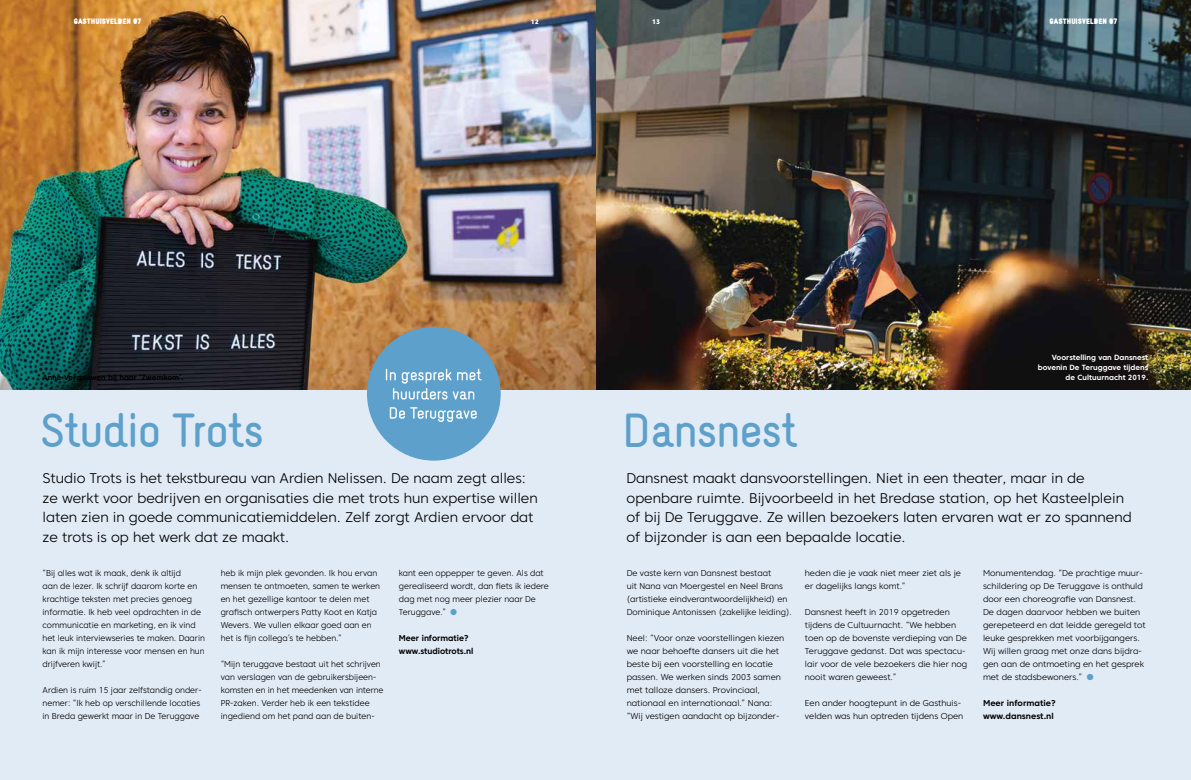
<style>
.page{position:relative;width:1191px;height:780px;background:#fff}
.page>*{position:absolute;margin:0;border:0;box-sizing:border-box;transform-origin:0 0}
.t1{font:42px "Naiv Bold Text";letter-spacing:-.025em;color:#5ca0cb}
.t2{font:300 27px "Core Sans C 35";color:#5ca0cb}
.t3{font:300 27px "Core Sans C 35";color:#5ca0cb;scale:.96 1}
.t4{font:300 14px/19.5px "Core Sans C 35";color:#000}
.t5{font:300 8.5px/13px "Core Sans C 35";color:#000}
.t6{font:300 8.5px/13px "Core Sans C 35";color:#000;scale:.96 1}
.t7{font:700 8.5px/13px "Core Sans C 65";color:#000;scale:.96 1}
.t8{font:700 8.5px/13px "Core Sans C 65";color:#000}
.t9{font:700 7.5px/10px "Core Sans C 65";color:#fff;text-align:right}
.t10{font:700 7.5px "Core Sans C 65";color:#000}
.t11{font:900 7px "Naiv";color:#fff}
.t12{font:800 6.5px "Core Sans C 85";color:#fff}
</style>
<div class="page">
<div style="left:0;top:383px;width:1191px;height:397px;background:#e1ebf6"></div>
<img style="left:595px;top:0;width:596px;height:390px">
<img style="left:0;top:0;width:595px;height:390px">
<div style="left:367px;top:327px;width:134px;height:133px;background:#5ca0cb;border-radius:50%"></div>
<svg style="left:390px;top:407px;width:87px;height:15px"></svg>
<svg style="left:386px;top:369px;width:95px;height:30px"></svg>
<p class="t11" style="left:74px;top:17px;width:69px">GASTHUISVELDEN 07</p>
<p class="t12" style="left:531px;top:17px;width:9px">12</p>
<p class="t12" style="left:652px;top:17px;width:9px">13</p>
<p class="t11" style="left:1049px;top:17px;width:69px">GASTHUISVELDEN 07</p>
<p class="t10" style="left:43px;top:372px;width:143px">Anne Vergouwen bij haar ‘Zwemkom’.</p>
<h1 class="t1" style="left:40px;top:403px;width:225px">Studio Trots</h1>
<h1 class="t1" style="left:622px;top:403px;width:177px">Dansnest</h1>
<p class="t9" style="left:1037px;top:352px;width:112px">Voorstelling van Dansnest bovenin De Teruggave tijdens de Cultuurnacht 2019.</p>
<p class="t4" style="left:43px;top:468px;width:497px">Studio Trots is het tekstbureau van Ardien Nelissen. De naam zegt alles: ze werkt voor bedrijven en organisaties die met trots hun expertise willen laten zien in goede communicatiemiddelen. Zelf zorgt Ardien ervoor dat ze trots is op het werk dat ze maakt.</p>
<p class="t6" style="left:43px;top:566px;width:171px">“Bij alles wat ik maak, denk ik altijd<br>aan de lezer. Ik schrijf daarom korte en krachtige teksten met precies genoeg informatie. Ik heb veel opdrachten in de communicatie en marketing, en ik vind het leuk interviewseries te maken. Daarin kan ik mijn interesse voor mensen en hun drijfveren kwijt.”</p>
<p class="t6" style="left:43px;top:683px;width:167px">Ardien is ruim 15 jaar zelfstandig onder&shy;nemer: “Ik heb op verschillende locaties in Breda gewerkt maar in De Teruggave</p>
<p class="t6" style="left:221px;top:566px;width:168px">heb ik mijn plek gevonden. Ik hou ervan mensen te ontmoeten, samen te werken en het gezellige kantoor te delen met grafisch ontwerpers Patty Koot en Katja Wevers. We vullen elkaar goed aan en het is fijn collega’s te hebben.”</p>
<p class="t6" style="left:221px;top:657px;width:171px">“Mijn teruggave bestaat uit het schrijven van verslagen van de gebruikersbijeen&shy;komsten en in het meedenken van interne PR-zaken. Verder heb ik een tekstidee ingediend om het pand aan de buiten-</p>
<p class="t6" style="left:399px;top:566px;width:158px">kant een oppepper te geven. Als dat gerealiseerd wordt, dan fiets ik iedere dag met nog meer plezier naar De<br>Teruggave.”</p>
<h2 class="t3" style="left:448px;top:594px;width:12px">•</h2>
<p class="t7" style="left:399px;top:631px;width:79px">Meer informatie? www.studiotrots.nl</p>
<p class="t4" style="left:626px;top:468px;width:507px">Dansnest maakt dansvoorstellingen. Niet in een theater, maar in de openbare ruimte. Bijvoorbeeld in het Bredase station, op het Kasteelplein of bij De Teruggave. Ze willen bezoekers laten ervaren wat er zo spannend of bijzonder is aan een bepaalde locatie.</p>
<p class="t5" style="left:626px;top:566px;width:167px">De vaste kern van Dansnest bestaat<br>uit Nana van Moergestel en Neel Brans (artistieke eindverantwoordelijkheid) en Dominique Antonissen (zakelijke leiding).</p>
<p class="t5" style="left:626px;top:631px;width:159px">Neel: “Voor onze voorstellingen kiezen we naar behoefte dansers uit die het beste bij een voorstelling en locatie passen. We werken sinds 2003 samen met talloze dansers. Provinciaal, nationaal en internationaal.” Nana: “Wij vestigen aandacht op bijzonder-</p>
<p class="t5" style="left:805px;top:566px;width:158px">heden die je vaak niet meer ziet als je er dagelijks langs komt.”</p>
<p class="t5" style="left:805px;top:605px;width:164px">Dansnest heeft in 2019 opgetreden tijdens de Cultuurnacht. “We hebben toen op de bovenste verdieping van De Teruggave gedanst. Dat was spectacu&shy;lair voor de vele bezoekers die hier nog nooit waren geweest.”</p>
<p class="t5" style="left:805px;top:696px;width:160px">Een ander hoogtepunt in de Gasthuis&shy;velden was hun optreden tijdens Open</p>
<p class="t5" style="left:983px;top:566px;width:164px">Monumentendag. “De prachtige muur&shy;schildering op De Teruggave is onthuld door een choreografie van Dansnest.<br>De dagen daarvoor hebben we buiten gerepeteerd en dat leidde geregeld tot leuke gesprekken met voorbijgangers.<br>Wij willen graag met onze dans bijdra&shy;gen aan de ontmoeting en het gesprek met de stadsbewoners.”</p>
<h2 class="t2" style="left:1084px;top:659px;width:12px">•</h2>
<p class="t8" style="left:983px;top:696px;width:74px">Meer informatie? www.dansnest.nl</p>
</div>
